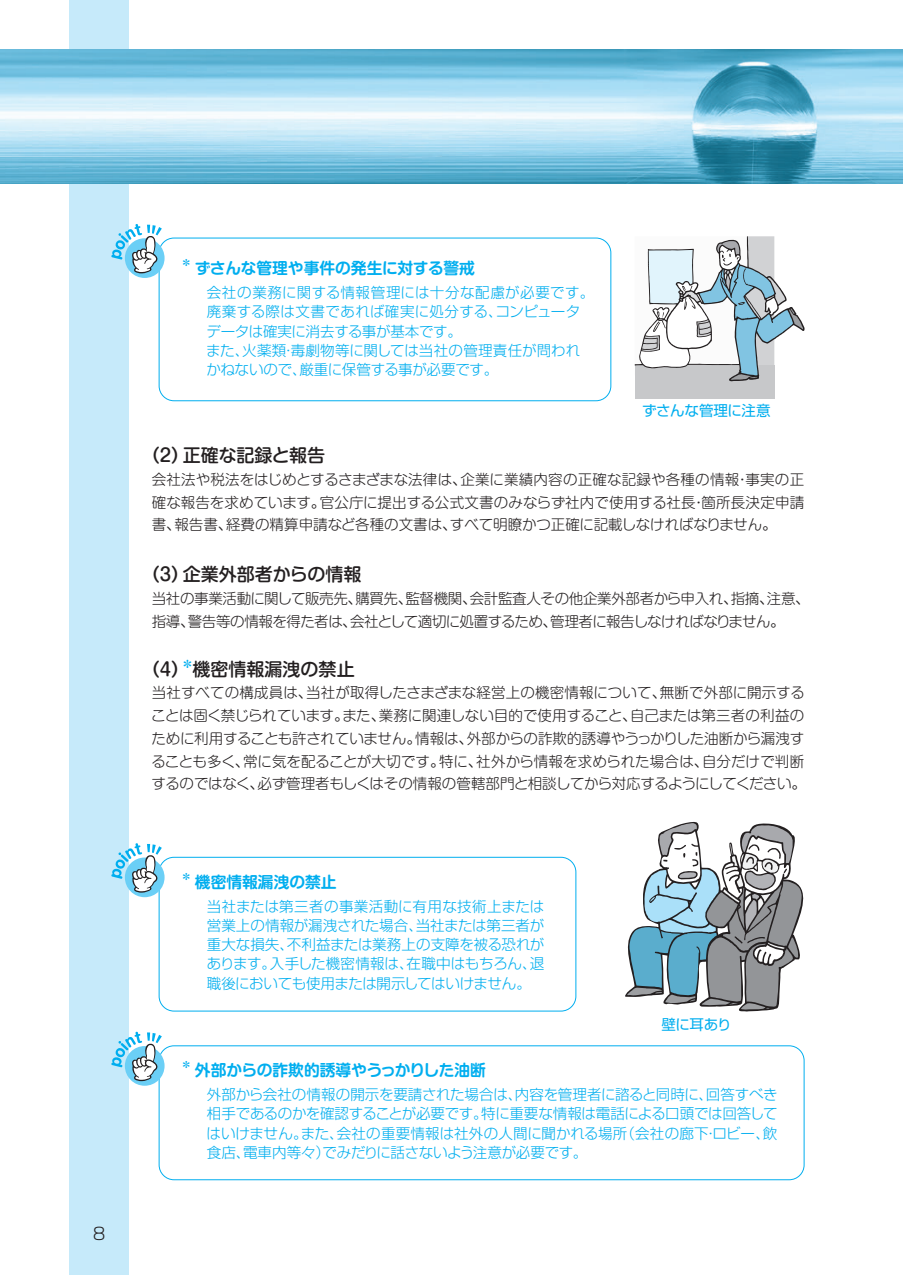
<style>
.page{position:relative;width:903px;height:1275px;background:#fff}
.page>*{position:absolute;margin:0;border:0;box-sizing:border-box;transform-origin:0 0}
.t1{font:500 18.03px "Shin M Go Pro";color:#231f20}
.t2{font:300 16.8px "Shin Go Pro";color:#231f20}
.t3{font:700 15.75px "Shin M Go Pro De";color:#00aeef}
.t4{font:300 14.53px/22.8px "Shin M Go Pro";letter-spacing:-.02em;color:#231f20}
.t5{font:300 14.53px/19.2px "Shin Go Pro";letter-spacing:-.01em;color:#00aeef;text-align:justify}
.t6{font:14.53px "Shin Go Pro";letter-spacing:-.03em;color:#00aeef}
</style>
<div class="page">
<div style="left:69px;top:0;width:60px;height:1275px;background:#c6eafa"></div>
<img style="left:0;top:50px;width:903px;height:134px">
<div style="left:159px;top:238px;width:452px;height:163px;border:1px solid #00aeef;border-radius:15px"></div>
<svg style="left:125px;top:238px;width:40px;height:40px"></svg>
<svg style="left:111px;top:224px;width:51px;height:50px"></svg>
<div style="left:159px;top:1045px;width:645px;height:135px;border:1px solid #00aeef;border-radius:15px"></div>
<svg style="left:125px;top:1046px;width:40px;height:40px"></svg>
<svg style="left:111px;top:1032px;width:51px;height:49px"></svg>
<div style="left:159px;top:857px;width:417px;height:154px;border:1px solid #00aeef;border-radius:15px"></div>
<svg style="left:125px;top:857px;width:40px;height:40px"></svg>
<svg style="left:111px;top:843px;width:51px;height:50px"></svg>
<svg style="left:625px;top:821px;width:179px;height:190px"></svg>
<div style="left:635px;top:365px;width:139px;height:34px;background:#c7c8ca"></div>
<svg style="left:635px;top:236px;width:169px;height:145px"></svg>
<p class="t2" style="left:93px;top:1220px;width:14px">8</p>
<p class="t3" style="left:181px;top:255px;width:296px"><sup>＊</sup>ずさんな管理や事件の発生に対する警戒</p>
<p class="t5" style="left:206px;top:281px;width:390px;text-align:left">会社の業務に関する情報管理には十分な配慮が必要です。廃棄する際は文書であれば確実に処分する、コンピュータデータは確実に消去する事が基本です。<br>また、火薬類・毒劇物等に関しては当社の管理責任が問われかねないので、厳重に保管する事が必要です。</p>
<p class="t6" style="left:642px;top:398px;width:130px">ずさんな管理に注意</p>
<p class="t1" style="left:142px;top:441px;width:185px">（２）正確な記録と報告</p>
<p class="t4" style="left:152px;top:466px;width:654px;text-align:justify">会社法や税法をはじめとするさまざまな法律は、企業に業績内容の正確な記録や各種の情報・事実の正確な報告を求めています。官公庁に提出する公式文書のみならず社内で使用する社長・箇所長決定申請書、報告書、経費の精算申請など各種の文書は、すべて明瞭かつ正確に記載しなければなりません。</p>
<p class="t1" style="left:142px;top:560px;width:221px">（３）企業外部者からの情報</p>
<p class="t4" style="left:152px;top:585px;width:659px">当社の事業活動に関して販売先、購買先、監督機関、会計監査人その他企業外部者から申入れ、指摘、注意、指導、警告等の情報を得た者は、会社として適切に処置するため、管理者に報告しなければなりません。</p>
<p class="t1" style="left:142px;top:654px;width:214px">（４）<sup>＊</sup>機密情報漏洩の禁止</p>
<p class="t4" style="left:151px;top:680px;width:656px">当社すべての構成員は、当社が取得したさまざまな経営上の機密情報について、無断で外部に開示することは固く禁じられています。また、業務に関連しない目的で使用すること、自己または第三者の利益のために利用することも許されていません。情報は、外部からの詐欺的誘導やうっかりした油断から漏洩することも多く、常に気を配ることが大切です。特に、社外から情報を求められた場合は、自分だけで判断するのではなく、必ず管理者もしくはその情報の管轄部門と相談してから対応するようにしてください。</p>
<p class="t3" style="left:181px;top:869px;width:158px"><sup>＊</sup>機密情報漏洩の禁止</p>
<p class="t5" style="left:207px;top:895px;width:339px">当社または第三者の事業活動に有用な技術上または営業上の情報が漏洩された場合、当社または第三者が重大な損失、不利益または業務上の支障を被る恐れがあります。入手した機密情報は、在職中はもちろん、退職後においても使用または開示してはいけません。</p>
<p class="t6" style="left:661px;top:1012px;width:72px">壁に耳あり</p>
<p class="t3" style="left:181px;top:1058px;width:307px"><sup>＊</sup>外部からの詐欺的誘導やうっかりした油断</p>
<p class="t5" style="left:207px;top:1083px;width:573px">外部から会社の情報の開示を要請された場合は、内容を管理者に諮ると同時に、回答すべき相手であるのかを確認することが必要です。特に重要な情報は電話による口頭では回答してはいけません。また、会社の重要情報は社外の人間に聞かれる場所（会社の廊下・ロビー、飲食店、電車内等々）でみだりに話さないよう注意が必要です。</p>
</div>
